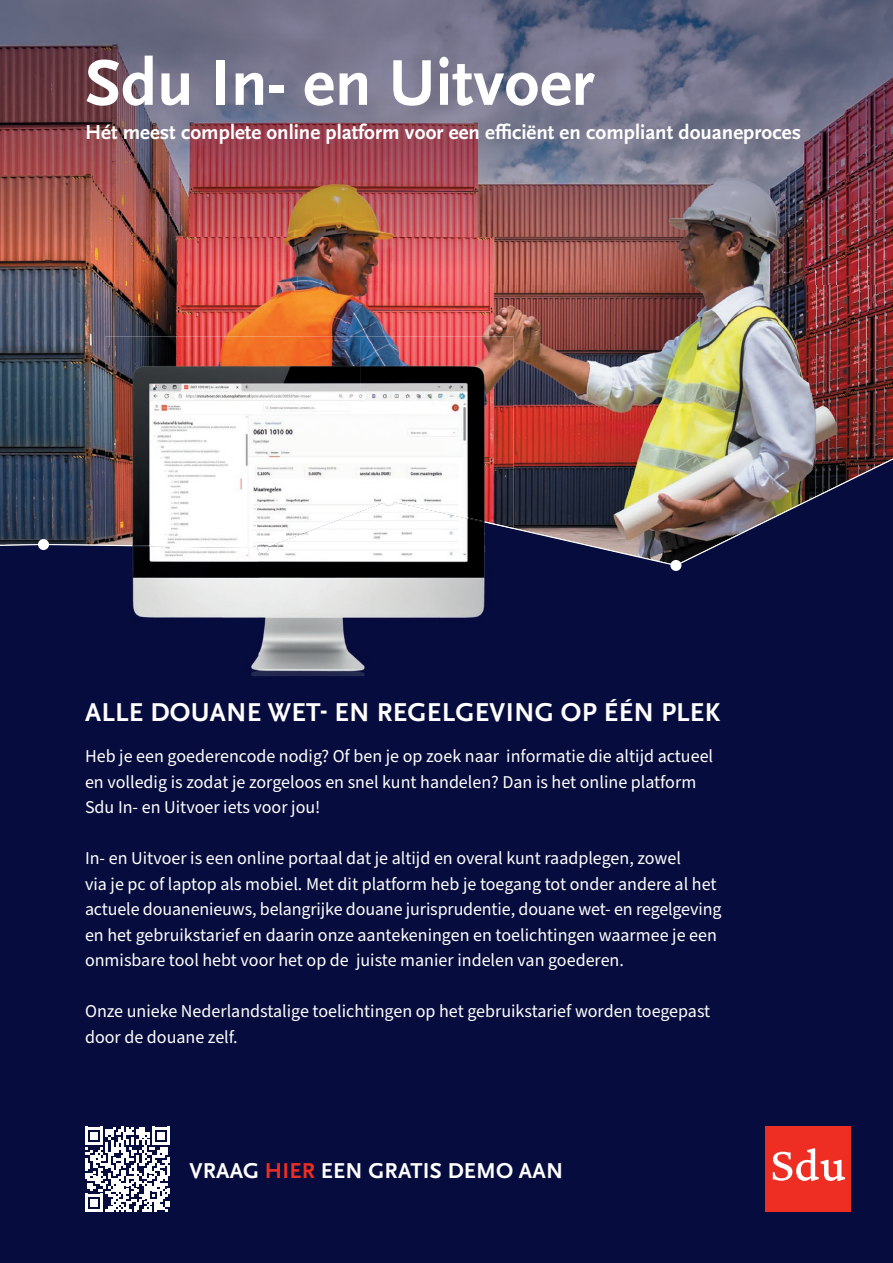
<style>
.page{position:relative;width:893px;height:1263px;background:#fff}
.page>*{position:absolute;margin:0;border:0;box-sizing:border-box;transform-origin:0 0}
.t1{font:700 67.5px "Scala Sans Pro";color:#fff}
.t2{font:700 27px "Scala Sans Pro";letter-spacing:.01em;color:#fff}
.t3{font:700 22.5px "Scala Sans Pro";letter-spacing:.01em;color:#fff}
.t4{font:700 21px "Scala Sans Pro";color:#fff}
.t5{font:18px/25.5px "Source Sans Pro";color:#fff}
.s1{color:#ee2e22}
</style>
<div class="page">
<img style="left:0;top:0;width:893px;height:458px">
<div style="left:0;top:566px;width:893px;height:697px;background:#060c3d"></div>
<img style="left:0;top:458px;width:893px;height:108px">
<div style="left:38px;top:539px;width:11px;height:11px;background:#fff;border-radius:50%"></div>
<div style="left:670px;top:560px;width:11px;height:11px;background:#fff;border-radius:50%"></div>
<div style="left:765px;top:1127px;width:85px;height:85px;background:#ee2e22"></div>
<svg style="left:773px;top:1148px;width:72px;height:33px"></svg>
<svg style="left:85px;top:1127px;width:85px;height:85px"></svg>
<img style="left:105px;top:337px;width:255px;height:164px">
<img style="left:360px;top:337px;width:153px;height:164px">
<img style="left:258px;top:548px;width:255px;height:128px">
<img style="left:105px;top:548px;width:153px;height:128px">
<img style="left:105px;top:501px;width:408px;height:47px">
<svg style="left:258px;top:543px;width:11px;height:11px"></svg>
<svg style="left:383px;top:495px;width:11px;height:11px"></svg>
<h1 class="t1" style="left:85px;top:44px;width:511px">Sdu In- en Uitvoer</h1>
<p class="t4" style="left:85px;top:120px;width:718px">Hét meest complete online platform voor een efficiënt en compliant douaneproces</p>
<h2 class="t2" style="left:85px;top:697px;width:636px">ALLE DOUANE WET- EN REGELGEVING OP ÉÉN PLEK</h2>
<p class="t5" style="left:85px;top:744px;width:630px">Heb je een goederencode nodig? Of ben je op zoek naar informatie die altijd actueel en volledig is zodat je zorgeloos en snel kunt handelen? Dan is het online platform<br>Sdu In- en Uitvoer iets voor jou!</p>
<p class="t5" style="left:85px;top:846px;width:638px">In- en Uitvoer is een online portaal dat je altijd en overal kunt raadplegen, zowel<br>via je pc of laptop als mobiel. Met dit platform heb je toegang tot onder andere al het actuele douanenieuws, belangrijke douane jurisprudentie, douane wet- en regelgeving en het gebruikstarief en daarin onze aantekeningen en toelichtingen waarmee je een onmisbare tool hebt voor het op de juiste manier indelen van goederen.</p>
<p class="t5" style="left:85px;top:999px;width:627px">Onze unieke Nederlandstalige toelichtingen op het gebruikstarief worden toegepast door de douane zelf.</p>
<p class="t3" style="left:189px;top:1157px;width:375px">VRAAG <span class="s1">HIER</span> EEN GRATIS DEMO AAN</p>
</div>
